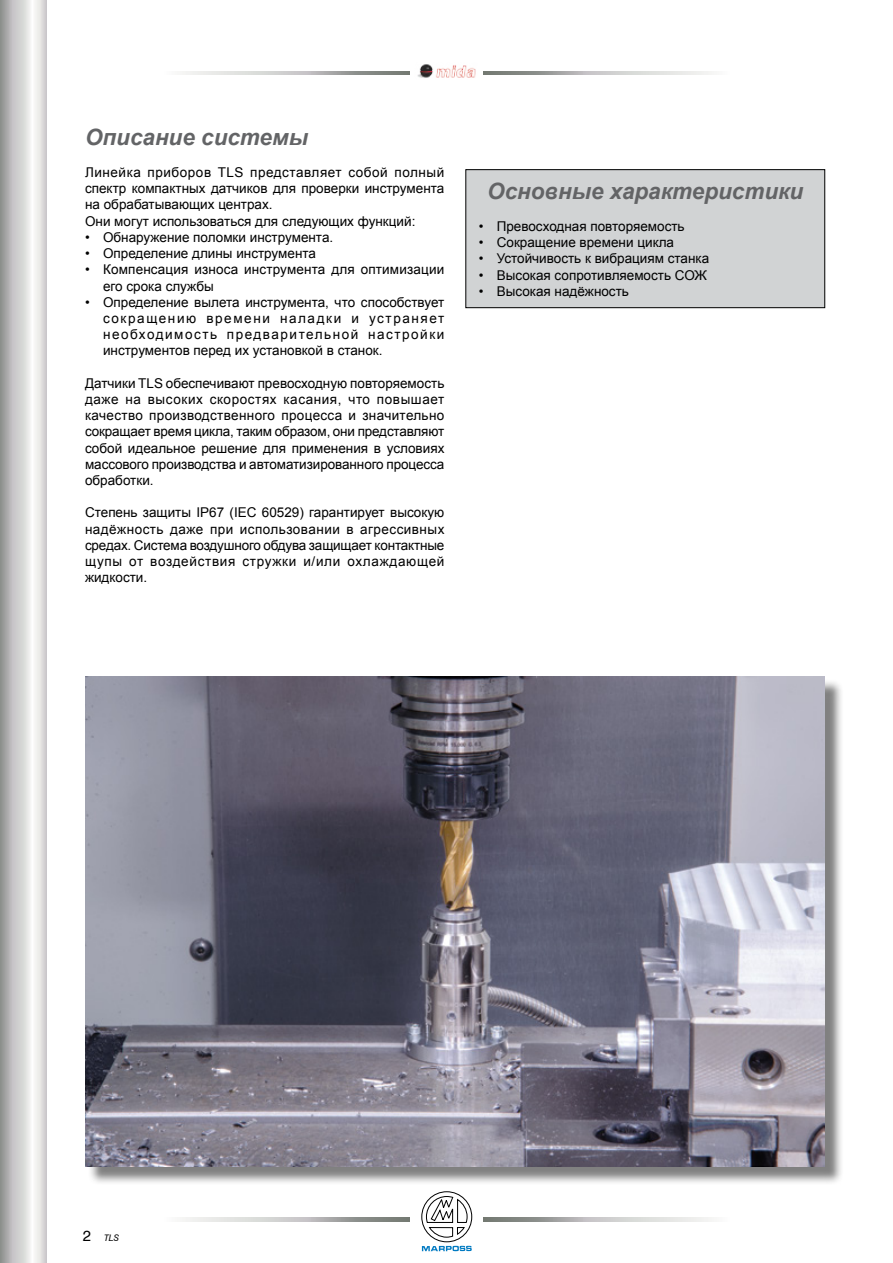
<style>
.page{position:relative;width:893px;height:1263px;background:#fff}
.page>*{position:absolute;margin:0;border:0;box-sizing:border-box;transform-origin:0 0}
.t1{font:italic 700 22.5px "Arial";color:#636466}
.t2{font:13.5px/16.2px "Arial";color:#000;text-align:justify}
.t3{font:italic 9px "Swiss 721 BT";color:#000}
.s1{font-style:normal;font-size:15px}
</style>
<div class="page">
<svg style="left:421px;top:1191px;width:51px;height:60px"></svg>
<svg style="left:182px;top:1218px;width:228px;height:3px"></svg>
<svg style="left:483px;top:1218px;width:229px;height:3px"></svg>
<svg style="left:0;top:0;width:47px;height:1263px"></svg>
<svg style="left:182px;top:71px;width:228px;height:4px"></svg>
<svg style="left:483px;top:71px;width:229px;height:4px"></svg>
<img style="left:417px;top:64px;width:59px;height:14px">
<div style="left:466px;top:170px;width:359px;height:138px;background:#d1d3d4"></div>
<div style="left:466px;top:169px;width:359px;height:139px;border:1px solid #000"></div>
<div style="left:87px;top:678px;width:756px;height:506px;background:#000;opacity:.5"></div>
<img style="left:85px;top:676px;width:740px;height:490px">
<h1 class="t1" style="left:85px;top:122px;width:224px">Описание системы</h1>
<p class="t2" style="left:85px;top:164px;width:361px;text-align:left">Линейка приборов TLS представляет собой полный спектр компактных датчиков для проверки инструмента на обрабатывающих центрах.<br>Они могут использоваться для следующих функций:</p>
<p class="t2" style="left:85px;top:229px;width:250px">• Обнаружение поломки инструмента.</p>
<p class="t2" style="left:85px;top:245px;width:232px">• Определение длины инструмента</p>
<p class="t2" style="left:103px;top:262px;width:343px;text-indent:-18px">• Компенсация износа инструмента для оптимизации его срока службы</p>
<p class="t2" style="left:103px;top:294px;width:343px;text-indent:-18px">• Определение вылета инструмента, что способствует сокращению времени наладки и устраняет необходимость предварительной настройки инструментов перед их установкой в станок.</p>
<p class="t2" style="left:85px;top:375px;width:361px">Датчики TLS обеспечивают превосходную повторяемость даже на высоких скоростях касания, что повышает качество производственного процесса и значительно сокращает время цикла, таким образом, они представляют собой идеальное решение для применения в условиях массового производства и автоматизированного процесса обработки.</p>
<p class="t2" style="left:85px;top:505px;width:361px">Степень защиты IP67 (IEC 60529) гарантирует высокую надёжность даже при использовании в агрессивных средах. Система воздушного обдува защищает контактные щупы от воздействия стружки и/или охлаждающей жидкости.</p>
<h1 class="t1" style="left:487px;top:176px;width:318px">Основные характеристики</h1>
<p class="t2" style="left:479px;top:218px;width:207px">• Превосходная повторяемость</p>
<p class="t2" style="left:479px;top:234px;width:197px">• Сокращение времени цикла</p>
<p class="t2" style="left:479px;top:251px;width:232px">• Устойчивость к вибрациям станка</p>
<p class="t2" style="left:479px;top:267px;width:230px">• Высокая сопротивляемость СОЖ</p>
<p class="t2" style="left:479px;top:283px;width:152px">• Высокая надёжность</p>
<p class="t3" style="left:83px;top:1233px;width:38px"><span class="s1">2</span> TLS</p>
</div>
